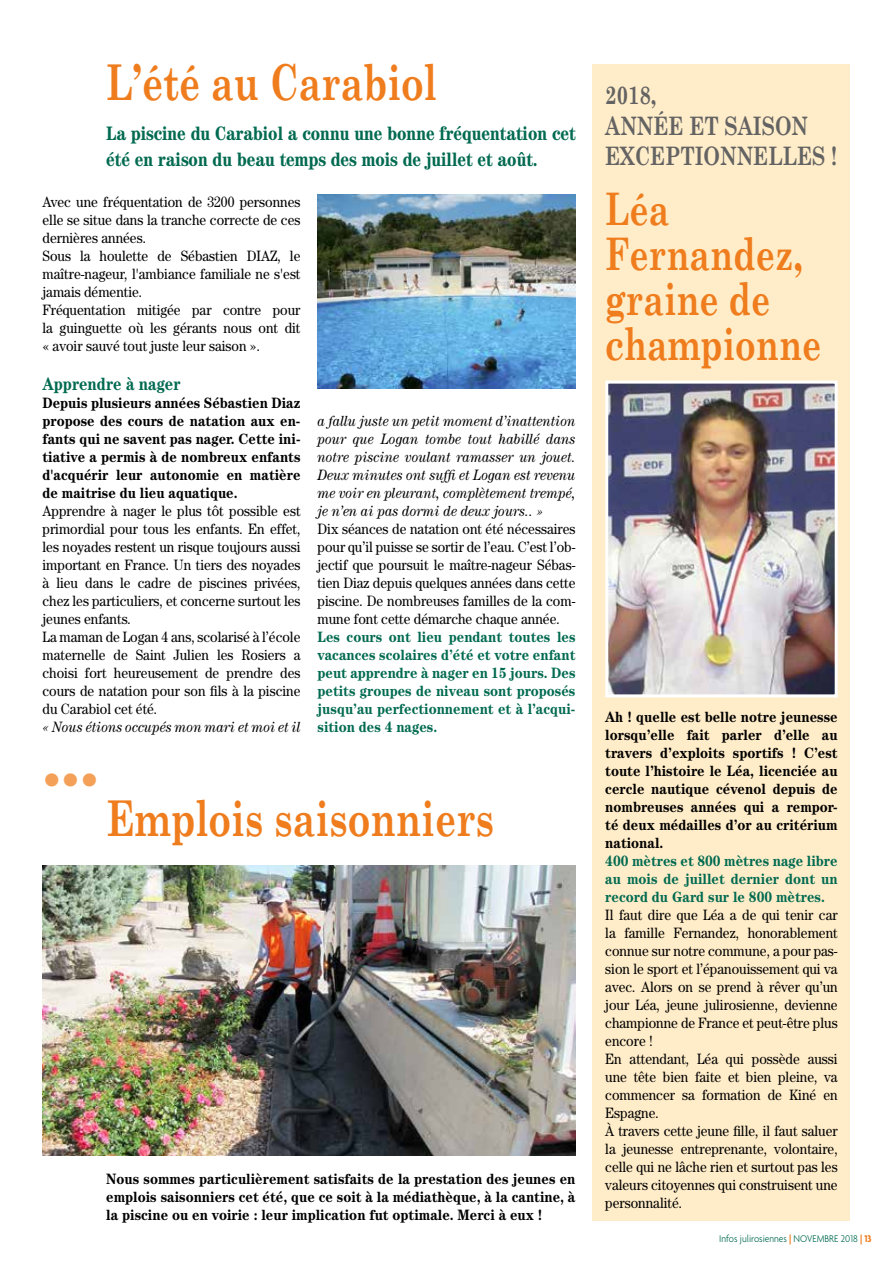
<style>
.page{position:relative;width:893px;height:1263px;background:#fff}
.page>*{position:absolute;margin:0;border:0;box-sizing:border-box;transform-origin:0 0}
.t1{font:700 49.5px "Century Schoolbook";color:#ef7d1e;scale:.75 1}
.t2{font:700 45px/45px "Century Schoolbook";color:#ef7d1e;scale:.75 1}
.t3{font:900 37.5px "Frutiger";color:#f5a058}
.t4{font:700 25.5px/30.6px "Century Schoolbook";color:#646363;scale:.78 1}
.t5{font:700 condensed 19.5px/25.5px "Century";color:#006a50}
.t6{font:700 18px "Century";color:#006a50;scale:.85 1}
.t7{font:15px/18px "Century";color:#000;scale:.9 1}
.t8{font:700 15px/18px "Century";color:#000;text-align:justify;scale:.9 1}
.t9{font:700 15px/18px "Century";color:#006a50;text-align:justify;scale:.9 1}
.t10{font:italic 15px/18px "Century";color:#000;text-align:justify;scale:.9 1}
.t11{font:300 10.5px "Agenda";color:#006a50;scale:.9 1}
.s1{font-weight:700;color:#ef7d1e}
</style>
<div class="page">
<img style="left:43px;top:865px;width:532px;height:291px">
<img style="left:317px;top:195px;width:258px;height:193px">
<div style="left:592px;top:64px;width:258px;height:1156px;background:#ffedc9"></div>
<img style="left:609px;top:385px;width:225px;height:308px">
<div style="left:605px;top:381px;width:233px;height:316px;border:3px solid #fff"></div>
<h1 class="t1" style="left:106px;top:53px;width:442px">L’été au Carabiol</h1>
<h3 class="t5" style="left:106px;top:121px;width:471px">La piscine du Carabiol a connu une bonne fréquentation cet été en raison du beau temps des mois de juillet et août.</h3>
<p class="t7" style="left:43px;top:192px;width:288px">Avec une fréquentation de 3200 personnes elle se situe dans la tranche correcte de ces dernières années.<br>Sous la houlette de Sébastien DIAZ, le maître-nageur, l'ambiance familiale ne s'est jamais démentie.<br>Fréquentation mitigée par contre pour la guinguette où les gérants nous ont dit « avoir sauvé tout juste leur saison ».</p>
<p class="t6" style="left:43px;top:373px;width:164px">Apprendre à nager</p>
<p class="t8" style="left:43px;top:394px;width:288px">Depuis plusieurs années Sébastien Diaz propose des cours de natation aux en&shy;fants qui ne savent pas nager. Cette ini&shy;tiative a permis à de nombreux enfants d'acquérir leur autonomie en matière de maitrise du lieu aquatique.</p>
<p class="t7" style="left:43px;top:502px;width:288px">Apprendre à nager le plus tôt possible est primordial pour tous les enfants. En effet, les noyades restent un risque toujours aussi important en France. Un tiers des noyades à lieu dans le cadre de piscines privées, chez les particuliers, et concerne surtout les jeunes enfants.<br>La maman de Logan 4 ans, scolarisé à l’école maternelle de Saint Julien les Rosiers a choisi fort heureusement de prendre des cours de natation pour son fils à la piscine du Carabiol cet été.</p>
<p class="t10" style="left:43px;top:718px;width:288px">« Nous étions occupés mon mari et moi et il</p>
<p class="t10" style="left:317px;top:412px;width:288px">a fallu juste un petit moment d’inattention pour que Logan tombe tout habillé dans notre piscine voulant ramasser un jouet.<br>Deux minutes ont suffi et Logan est revenu me voir en pleurant, complètement trempé, je n’en ai pas dormi de deux jours.. »</p>
<p class="t7" style="left:317px;top:520px;width:288px;text-align:justify">Dix séances de natation ont été nécessaires pour qu’il puisse se sortir de l’eau. C’est l’ob&shy;jectif que poursuit le maître-nageur Sébas&shy;tien Diaz depuis quelques années dans cette piscine. De nombreuses familles de la com&shy;mune font cette démarche chaque année.</p>
<p class="t9" style="left:317px;top:628px;width:288px">Les cours ont lieu pendant toutes les vacances scolaires d’été et votre enfant peut apprendre à nager en 15 jours. Des petits groupes de niveau sont proposés jusqu’au perfectionnement et à l’acqui&shy;sition des 4 nages.</p>
<h3 class="t3" style="left:43px;top:757px;width:58px">•••</h3>
<h1 class="t1" style="left:107px;top:788px;width:518px">Emplois saisonniers</h1>
<p class="t8" style="left:106px;top:1170px;width:523px">Nous sommes particulièrement satisfaits de la prestation des jeunes en emplois saisonniers cet été, que ce soit à la médiathèque, à la cantine, à la piscine ou en voirie : leur implication fut optimale. Merci à eux !</p>
<h3 class="t4" style="left:605px;top:79px;width:299px">2018,<br>ANNÉE ET SAISON<br>EXCEPTIONNELLES !</h3>
<h2 class="t2" style="left:605px;top:185px;width:290px">Léa<br>Fernandez, graine de championne</h2>
<p class="t8" style="left:605px;top:707px;width:260px">Ah ! quelle est belle notre jeunesse lorsqu’elle fait parler d’elle au travers d’exploits sportifs ! C’est toute l’histoire le Léa, licenciée au cercle nautique cévenol depuis de nombreuses années qui a rempor&shy;té deux médailles d’or au critérium national.</p>
<p class="t9" style="left:605px;top:851px;width:260px">400 mètres et 800 mètres nage libre au mois de juillet dernier dont un record du Gard sur le 800 mètres.</p>
<p class="t7" style="left:605px;top:905px;width:260px">Il faut dire que Léa a de qui tenir car la famille Fernandez, honorablement connue sur notre commune, a pour pas&shy;sion le sport et l’épanouissement qui va avec. Alors on se prend à rêver qu’un jour Léa, jeune julirosienne, devienne championne de France et peut-être plus encore !<br>En attendant, Léa qui possède aussi une tête bien faite et bien pleine, va commencer sa formation de Kiné en Espagne.<br>À travers cette jeune fille, il faut saluer la jeunesse entreprenante, volontaire, celle qui ne lâche rien et surtout pas les valeurs citoyennes qui construisent une personnalité.</p>
<p class="t11" style="left:719px;top:1232px;width:171px">Infos julirosiennes <span class="s1">|</span> NOVEMBRE 2018 <span class="s1">| 13</span></p>
</div>
